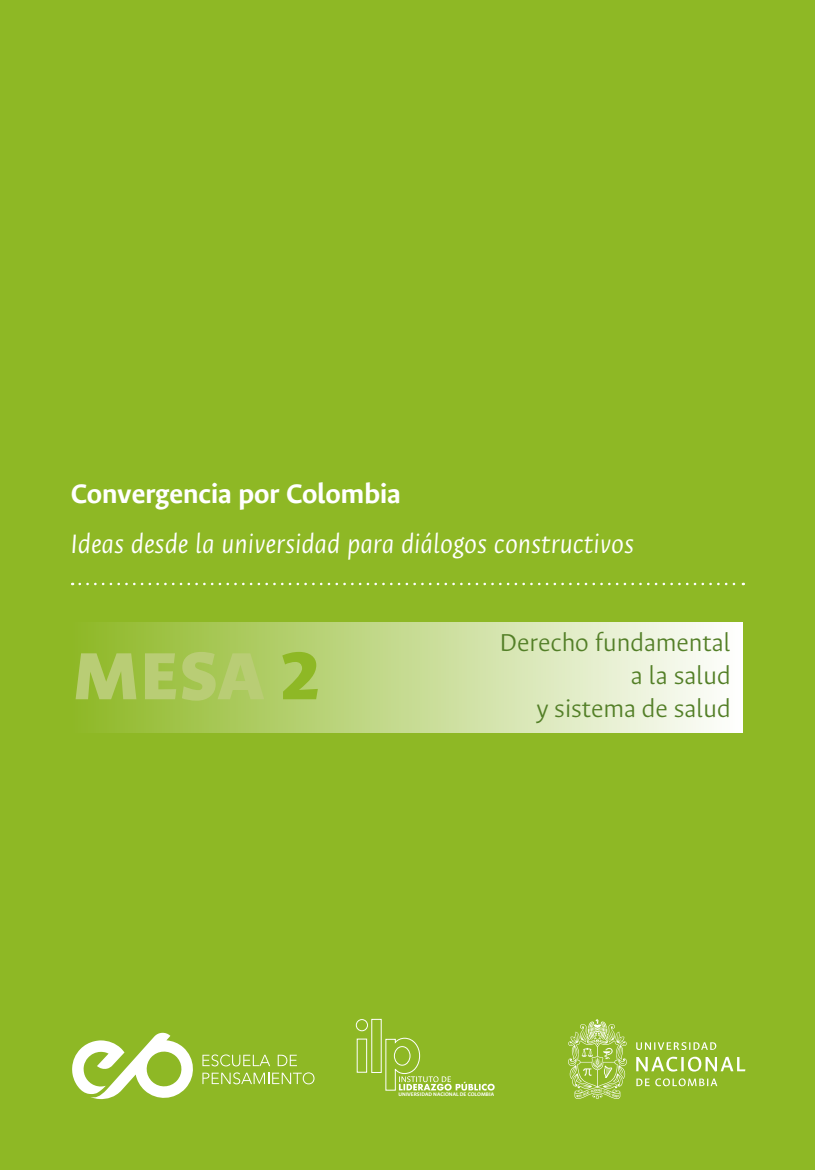
<style>
.page{position:relative;width:815px;height:1170px;background:#fff}
.page>*{position:absolute;margin:0;border:0;box-sizing:border-box;transform-origin:0 0}
.t1{font:900 75px "Ancizar Sans";color:#b9cd75}
.t2{font:italic 300 30px "Ancizar Sans";color:#fff}
.t3{font:700 30px "Ancizar Sans";color:#fff}
.t4{font:300 27.5px/33px "Ancizar Sans";color:#537f27;text-align:right}
.t5{font:700 5.75px "Ancizar Sans";color:#fff}
.s1{color:#8eb825}
</style>
<div class="page">
<div style="left:0;top:0;width:815px;height:1169px;background:#8eb825"></div>
<div style="left:72px;top:621px;width:671px;height:111px;background:linear-gradient(to right,#8eb826,#fefefe)"></div>
<svg style="left:80px;top:582px;width:664px;height:3px"></svg>
<svg style="left:636px;top:1042px;width:80px;height:7px"></svg>
<svg style="left:636px;top:1056px;width:109px;height:15px"></svg>
<svg style="left:636px;top:1078px;width:81px;height:8px"></svg>
<svg style="left:568px;top:1019px;width:59px;height:79px"></svg>
<svg style="left:72px;top:1032px;width:121px;height:68px"></svg>
<svg style="left:202px;top:1072px;width:113px;height:12px"></svg>
<svg style="left:202px;top:1054px;width:68px;height:12px"></svg>
<svg style="left:278px;top:1054px;width:19px;height:12px"></svg>
<div style="left:371px;top:1018px;width:11px;height:54px;border:1px solid #fff"></div>
<svg style="left:355px;top:1019px;width:13px;height:54px"></svg>
<svg style="left:385px;top:1037px;width:110px;height:53px"></svg>
<p class="t3" style="left:71px;top:477px;width:331px">Convergencia por Colombia</p>
<p class="t2" style="left:71px;top:526px;width:565px">Ideas desde la universidad para diálogos constructivos</p>
<h1 class="t1" style="left:73px;top:633px;width:250px">MESA <span class="s1">2</span></h1>
<p class="t4" style="left:500px;top:625px;width:233px">Derecho fundamental a la salud<br>y sistema de salud</p>
<p class="t5" style="left:399px;top:1091px;width:97px">UNIVERSIDAD NACIONAL DE COLOMBIA</p>
</div>
